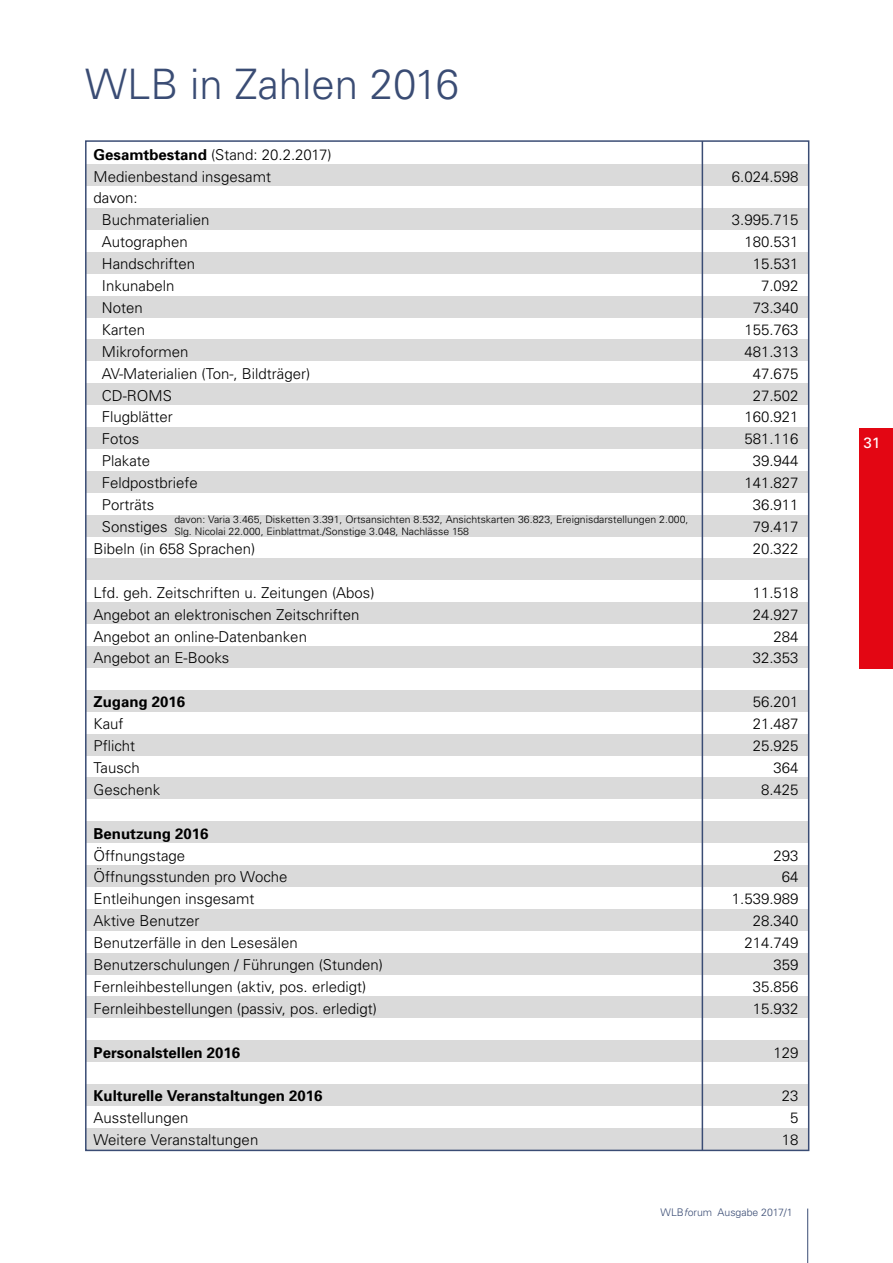
<style>
.page{position:relative;width:893px;height:1263px;background:#fff}
.page>*{position:absolute;margin:0;border:0;box-sizing:border-box;transform-origin:0 0}
.t1{font:300 42px "Univers";color:#3a4c74}
.t2{font:300 15px/21.9px "Univers";color:#000}
.t3{font:700 15px "Univers";color:#000}
.t4{font:15px "Univers";color:#fff}
.t5{font:10.5px "Univers Light 2";color:#3a4c74}
.t6{font:300 10.35px/11.2px "Univers";color:#000}
.s1{font-weight:700}
.s2{font-family:"Univers";font-weight:300;font-style:italic}
</style>
<div class="page">
<hr style="left:807px;top:1208px;width:1px;height:55px;background:#3a4c74">
<div style="left:859px;top:428px;width:34px;height:240px;background:#e30613"></div>
<div style="left:85px;top:164px;width:723px;height:22px;background:#dadada"></div>
<div style="left:85px;top:208px;width:723px;height:22px;background:#dadada"></div>
<div style="left:85px;top:252px;width:723px;height:22px;background:#dadada"></div>
<div style="left:85px;top:296px;width:723px;height:21px;background:#dadada"></div>
<div style="left:85px;top:339px;width:723px;height:22px;background:#dadada"></div>
<div style="left:85px;top:383px;width:723px;height:22px;background:#dadada"></div>
<div style="left:85px;top:427px;width:723px;height:22px;background:#dadada"></div>
<div style="left:85px;top:471px;width:723px;height:22px;background:#dadada"></div>
<div style="left:85px;top:515px;width:723px;height:21px;background:#dadada"></div>
<div style="left:85px;top:558px;width:723px;height:22px;background:#dadada"></div>
<div style="left:85px;top:602px;width:723px;height:22px;background:#dadada"></div>
<div style="left:85px;top:646px;width:723px;height:22px;background:#dadada"></div>
<div style="left:85px;top:690px;width:723px;height:22px;background:#dadada"></div>
<div style="left:85px;top:734px;width:723px;height:21px;background:#dadada"></div>
<div style="left:85px;top:777px;width:723px;height:22px;background:#dadada"></div>
<div style="left:85px;top:821px;width:723px;height:22px;background:#dadada"></div>
<div style="left:85px;top:865px;width:723px;height:22px;background:#dadada"></div>
<div style="left:85px;top:909px;width:723px;height:22px;background:#dadada"></div>
<div style="left:85px;top:953px;width:723px;height:21px;background:#dadada"></div>
<div style="left:85px;top:996px;width:723px;height:22px;background:#dadada"></div>
<div style="left:85px;top:1040px;width:723px;height:22px;background:#dadada"></div>
<div style="left:85px;top:1084px;width:723px;height:22px;background:#dadada"></div>
<div style="left:85px;top:1128px;width:723px;height:22px;background:#dadada"></div>
<hr style="left:702px;top:141px;width:1px;height:1010px;background:#3a4c74">
<h1 class="t1" style="left:85px;top:59px;width:376px">WLB in Zahlen 2016</h1>
<p class="t2" style="left:94px;top:143px;width:240px"><span class="s1">Gesamtbestand</span> (Stand: 20.2.2017)<br>Medienbestand insgesamt</p>
<p class="t2" style="left:102px;top:187px;width:109px;text-indent:-8px">davon:<br>Buchmaterialien</p>
<p class="t2" style="left:732px;top:165px;width:68px">6.024.598</p>
<p class="t2" style="left:732px;top:209px;width:68px">3.995.715</p>
<p class="t2" style="left:102px;top:231px;width:87px">Autographen</p>
<p class="t2" style="left:744px;top:231px;width:56px">180.531</p>
<p class="t2" style="left:102px;top:252px;width:95px">Handschriften</p>
<p class="t2" style="left:753px;top:252px;width:47px">15.531</p>
<p class="t2" style="left:102px;top:274px;width:74px">Inkunabeln</p>
<p class="t2" style="left:761px;top:274px;width:39px">7.092</p>
<p class="t2" style="left:102px;top:296px;width:42px">Noten</p>
<p class="t2" style="left:753px;top:296px;width:47px">73.340</p>
<p class="t2" style="left:102px;top:318px;width:45px">Karten</p>
<p class="t2" style="left:744px;top:318px;width:56px">155.763</p>
<p class="t2" style="left:102px;top:340px;width:88px">Mikroformen</p>
<p class="t2" style="left:744px;top:340px;width:56px">481.313</p>
<p class="t2" style="left:102px;top:362px;width:210px">AV-Materialien (Ton-, Bildträger)</p>
<p class="t2" style="left:753px;top:362px;width:47px">47.675</p>
<p class="t2" style="left:102px;top:384px;width:72px">CD-ROMS</p>
<p class="t2" style="left:753px;top:384px;width:47px">27.502</p>
<p class="t2" style="left:102px;top:406px;width:72px">Flugblätter</p>
<p class="t2" style="left:744px;top:406px;width:56px">160.921</p>
<p class="t2" style="left:102px;top:428px;width:39px">Fotos</p>
<p class="t2" style="left:744px;top:428px;width:56px">581.116</p>
<p class="t2" style="left:102px;top:450px;width:50px">Plakate</p>
<p class="t2" style="left:753px;top:450px;width:47px">39.944</p>
<p class="t2" style="left:102px;top:471px;width:97px">Feldpostbriefe</p>
<p class="t2" style="left:744px;top:471px;width:56px">141.827</p>
<p class="t2" style="left:102px;top:493px;width:54px">Porträts</p>
<p class="t2" style="left:753px;top:493px;width:47px">36.911</p>
<p class="t2" style="left:102px;top:515px;width:67px">Sonstiges</p>
<p class="t2" style="left:753px;top:515px;width:47px">79.417</p>
<p class="t2" style="left:94px;top:537px;width:163px">Bibeln (in 658 Sprachen)</p>
<p class="t2" style="left:753px;top:537px;width:47px">20.322</p>
<p class="t2" style="left:94px;top:581px;width:282px">Lfd. geh. Zeitschriften u. Zeitungen (Abos)</p>
<p class="t2" style="left:753px;top:581px;width:47px">11.518</p>
<p class="t2" style="left:94px;top:603px;width:267px">Angebot an elektronischen Zeitschriften</p>
<p class="t2" style="left:753px;top:603px;width:47px">24.927</p>
<p class="t2" style="left:94px;top:625px;width:215px">Angebot an online-Datenbanken</p>
<p class="t2" style="left:774px;top:625px;width:27px">284</p>
<p class="t2" style="left:94px;top:647px;width:137px">Angebot an E-Books</p>
<p class="t2" style="left:753px;top:647px;width:47px">32.353</p>
<p class="t3" style="left:94px;top:692px;width:93px">Zugang 2016</p>
<p class="t2" style="left:753px;top:690px;width:47px">56.201</p>
<p class="t2" style="left:94px;top:712px;width:32px">Kauf</p>
<p class="t2" style="left:753px;top:712px;width:47px">21.487</p>
<p class="t2" style="left:94px;top:734px;width:43px">Pflicht</p>
<p class="t2" style="left:753px;top:734px;width:47px">25.925</p>
<p class="t2" style="left:94px;top:756px;width:48px">Tausch</p>
<p class="t2" style="left:774px;top:756px;width:27px">364</p>
<p class="t2" style="left:94px;top:778px;width:68px">Geschenk</p>
<p class="t2" style="left:761px;top:778px;width:39px">8.425</p>
<p class="t3" style="left:94px;top:824px;width:117px">Benutzung 2016</p>
<p class="t2" style="left:94px;top:844px;width:93px">Öffnungstage</p>
<p class="t2" style="left:774px;top:844px;width:27px">293</p>
<p class="t2" style="left:94px;top:866px;width:195px">Öffnungsstunden pro Woche</p>
<p class="t2" style="left:782px;top:866px;width:18px">64</p>
<p class="t2" style="left:94px;top:888px;width:162px">Entleihungen insgesamt</p>
<p class="t2" style="left:732px;top:888px;width:68px">1.539.989</p>
<p class="t2" style="left:94px;top:909px;width:107px">Aktive Benutzer</p>
<p class="t2" style="left:753px;top:909px;width:47px">28.340</p>
<p class="t2" style="left:94px;top:931px;width:206px">Benutzerfälle in den Lesesälen</p>
<p class="t2" style="left:744px;top:931px;width:56px">214.749</p>
<p class="t2" style="left:94px;top:953px;width:291px">Benutzerschulungen / Führungen (Stunden)</p>
<p class="t2" style="left:774px;top:953px;width:27px">359</p>
<p class="t2" style="left:94px;top:975px;width:274px">Fernleihbestellungen (aktiv, pos. erledigt)</p>
<p class="t2" style="left:753px;top:975px;width:47px">35.856</p>
<p class="t2" style="left:94px;top:997px;width:285px">Fernleihbestellungen (passiv, pos. erledigt)</p>
<p class="t2" style="left:753px;top:997px;width:47px">15.932</p>
<p class="t3" style="left:94px;top:1043px;width:148px">Personalstellen 2016</p>
<p class="t2" style="left:774px;top:1041px;width:27px">129</p>
<p class="t3" style="left:94px;top:1086px;width:230px">Kulturelle Veranstaltungen 2016</p>
<p class="t2" style="left:782px;top:1085px;width:18px">23</p>
<p class="t2" style="left:94px;top:1107px;width:97px">Ausstellungen</p>
<p class="t2" style="left:790px;top:1107px;width:10px">5</p>
<p class="t2" style="left:94px;top:1128px;width:166px">Weitere Veranstaltungen</p>
<p class="t2" style="left:782px;top:1128px;width:18px">18</p>
<p class="t6" style="left:174px;top:514px;width:516px">davon: Varia 3.465, Disketten 3.391, Ortsansichten 8.532, Ansichtskarten 36.823, Ereignisdarstellungen 2.000,<br>Slg. Nicolai 22.000, Einblattmat./Sonstige 3.048, Nachlässe 158</p>
<p class="t5" style="left:661px;top:1206px;width:134px">WLB<span class="s2">f</span>orum Ausgabe 2017/1</p>
<p class="t4" style="left:863px;top:434px;width:18px">31</p>
</div>
